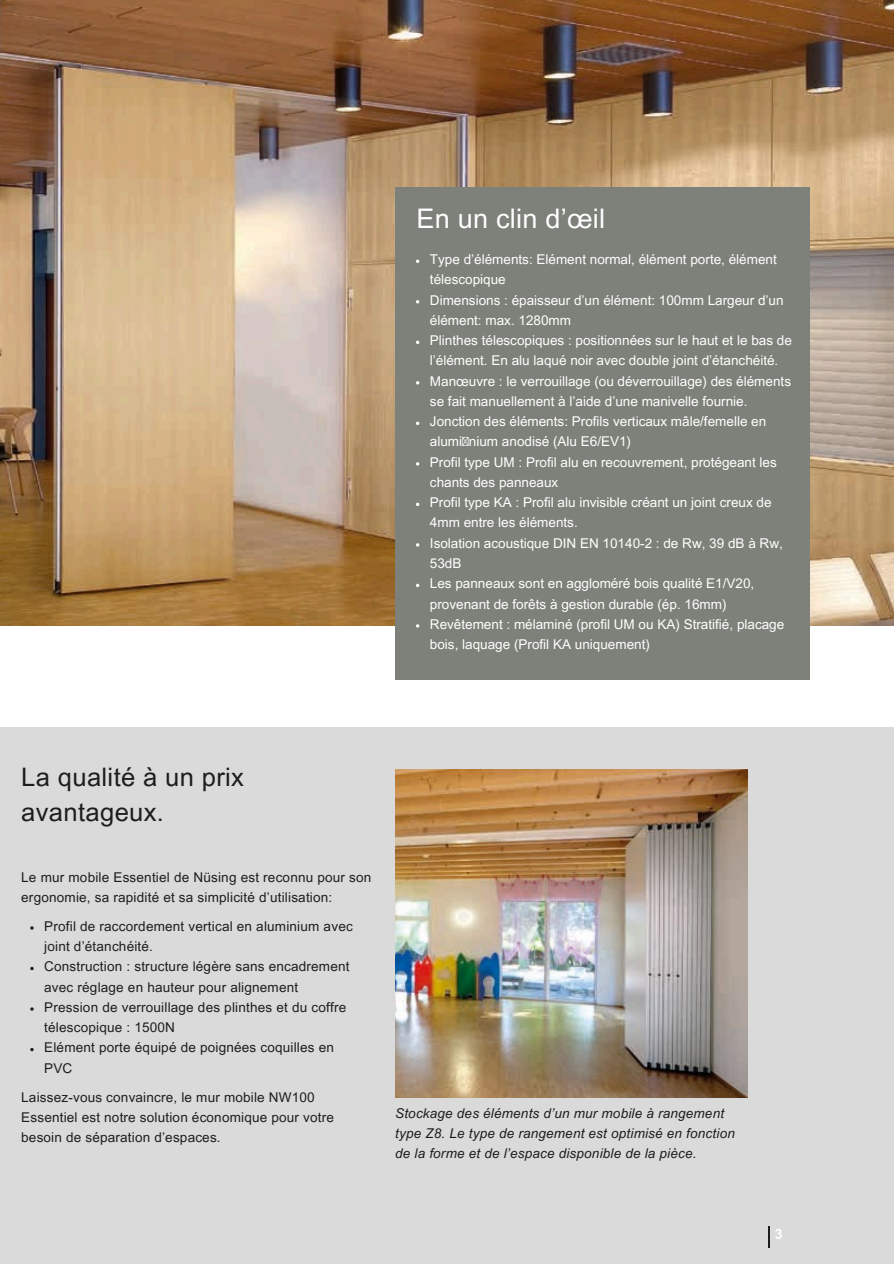
<style>
.page{position:relative;width:894px;height:1264px;background:#fff}
.page>*{position:absolute;margin:0;border:0;box-sizing:border-box;transform-origin:0 0}
.t1{font:27px "Arial MT Pro";letter-spacing:.01em;color:#fff}
.t2{font:25.5px/34.8px "Arial MT Pro";letter-spacing:.015em;color:#1d1d1b}
.t3{font:700 14.25px "Arial MT Pro";color:#fff}
.t4{font:13.5px/20.2px "Arial MT Pro";color:#fff}
.t5{font:13.5px/20.2px "Arial MT Pro";letter-spacing:.015em;color:#1d1d1b}
.t6{font:italic 13.5px/20.2px "Arial MT Pro";letter-spacing:.015em;color:#1d1d1b}
</style>
<div class="page">
<div style="left:0;top:727px;width:893px;height:536px;background:#dadada"></div>
<svg style="left:768px;top:1226px;width:1px;height:21px"></svg>
<img style="left:0;top:0;width:893px;height:626px">
<img style="left:395px;top:770px;width:352px;height:327px">
<div style="left:395px;top:187px;width:414px;height:492px;background:#7d8179"></div>
<svg style="left:30px;top:926px;width:4px;height:3px"></svg>
<svg style="left:30px;top:966px;width:4px;height:4px"></svg>
<svg style="left:30px;top:1047px;width:4px;height:4px"></svg>
<p class="t1" style="left:416px;top:208px;width:190px">En un clin d’œil</p>
<p class="t4" style="left:430px;top:251px;width:348px">Type d’éléments: Elément normal, élément porte, élément télescopique</p>
<h1 class="t4" style="left:430px;top:291px;width:355px">Dimensions : épaisseur d’un élément: 100mm Largeur d’un élément: max. 1280mm</h1>
<p class="t4" style="left:430px;top:332px;width:363px">Plinthes télescopiques : positionnées sur le haut et le bas de l’élément. En alu laqué noir avec double joint d’étanchéité.</p>
<p class="t4" style="left:430px;top:372px;width:362px">Manœuvre : le verrouillage (ou déverrouillage) des éléments se fait manuellement à l’aide d’une manivelle fournie.</p>
<p class="t4" style="left:430px;top:413px;width:338px">Jonction des éléments: Profils verticaux mâle/femelle en alumi nium anodisé (Alu E6/EV1)</p>
<p class="t4" style="left:430px;top:453px;width:348px">Profil type UM : Profil alu en recouvrement, protégeant les chants des panneaux</p>
<p class="t4" style="left:430px;top:494px;width:343px">Profil type KA : Profil alu invisible créant un joint creux de<br>4mm entre les éléments.</p>
<p class="t4" style="left:430px;top:534px;width:354px">Isolation acoustique DIN EN 10140-2 : de Rw, 39 dB à Rw,<br>53dB</p>
<p class="t4" style="left:430px;top:575px;width:326px">Les panneaux sont en aggloméré bois qualité E1/V20, provenant de forêts à gestion durable (ép. 16mm)</p>
<p class="t4" style="left:430px;top:615px;width:356px">Revêtement : mélaminé (profil UM ou KA) Stratifié, placage bois, laquage (Profil KA uniquement)</p>
<p class="t2" style="left:21px;top:762px;width:224px">La qualité à un prix avantageux.</p>
<p class="t5" style="left:21px;top:868px;width:351px">Le mur mobile Essentiel de Nüsing est reconnu pour son ergonomie, sa rapidité et sa simplicité d’utilisation:</p>
<p class="t5" style="left:44px;top:917px;width:310px">Profil de raccordement vertical en aluminium avec joint d’étanchéité.</p>
<p class="t5" style="left:44px;top:958px;width:307px">Construction : structure légère sans encadrement avec réglage en hauteur pour alignement</p>
<p class="t5" style="left:44px;top:998px;width:303px">Pression de verrouillage des plinthes et du coffre télescopique : 1500N</p>
<p class="t5" style="left:44px;top:1039px;width:291px">Elément porte équipé de poignées coquilles en<br>PVC</p>
<p class="t5" style="left:21px;top:1088px;width:314px">Laissez-vous convaincre, le mur mobile NW100<br>Essentiel est notre solution économique pour votre besoin de séparation d’espaces.</p>
<p class="t6" style="left:395px;top:1104px;width:341px">Stockage des éléments d’un mur mobile à rangement type Z8. Le type de rangement est optimisé en fonction de la forme et de l’espace disponible de la pièce.</p>
<p class="t3" style="left:774px;top:1228px;width:9px">3</p>
</div>
